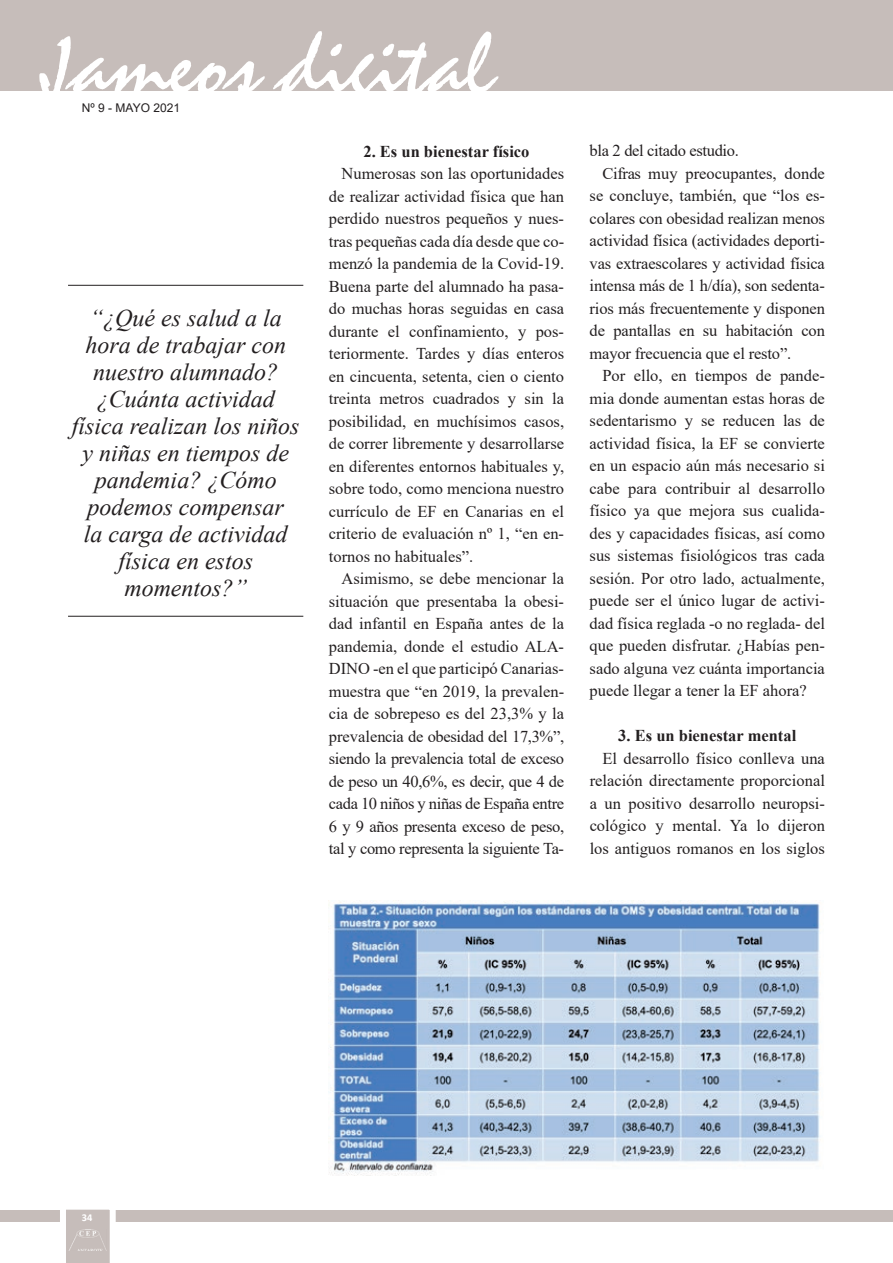
<style>
.page{position:relative;width:893px;height:1263px;background:#fff}
.page>*{position:absolute;margin:0;border:0;box-sizing:border-box;transform-origin:0 0}
.t1{font:90px "Staccato 222 BT";color:#fff}
.t2{font:italic 24px/27px "Times New Roman";color:#231f20;text-align:center}
.t3{font:16.5px/22.5px "Times New Roman";color:#231f20;text-align:justify}
.t4{font:700 16.5px "Times New Roman";color:#231f20}
.t5{font:16.5px "Times New Roman";letter-spacing:-.02em;color:#231f20}
.t6{font:12px "Arial";color:#231f20}
.t7{font:700 10.5px "Calibri";color:#fff}
</style>
<div class="page">
<div style="left:0;top:1209px;width:893px;height:12px;background:#c6bdba"></div>
<svg style="left:60px;top:1209px;width:56px;height:54px"></svg>
<div style="left:0;top:0;width:893px;height:90px;background:#c6bdba"></div>
<img style="left:69px;top:1229px;width:37px;height:22px">
<hr style="left:68px;top:285px;width:235px;height:1px;background:#231f20">
<hr style="left:68px;top:616px;width:235px;height:1px;background:#231f20">
<img style="left:329px;top:901px;width:492px;height:274px">
<h1 class="t1" style="left:39px;top:15px;width:456px">Jameos digital</h1>
<p class="t6" style="left:82px;top:99px;width:100px">Nº 9 - MAYO 2021</p>
<h2 class="t2" style="left:72px;top:304px;width:229px">“¿Qué es salud a la hora de trabajar con nuestro alumnado? ¿Cuánta actividad física realizan los niños y niñas en tiempos de pandemia? ¿Cómo podemos compensar<br>la carga de actividad física en estos momentos?”</h2>
<p class="t4" style="left:363px;top:139px;width:168px">2. Es un bienestar físico</p>
<p class="t3" style="left:329px;top:162px;width:237px;text-indent:13px">Numerosas son las oportunidades de realizar actividad física que han perdido nuestros pequeños y nues&shy;tras pequeñas cada día desde que co&shy;menzó la pandemia de la Covid-19.<br>Buena parte del alumnado ha pasa&shy;do muchas horas seguidas en casa durante el confinamiento, y pos&shy;teriormente. Tardes y días enteros en cincuenta, setenta, cien o ciento treinta metros cuadrados y sin la posibilidad, en muchísimos casos, de correr libremente y desarrollarse en diferentes entornos habituales y, sobre todo, como menciona nuestro currículo de EF en Canarias en el criterio de evaluación nº 1, “en en&shy;tornos no habituales”.</p>
<p class="t3" style="left:329px;top:567px;width:237px;text-indent:13px">Asimismo, se debe mencionar la situación que presentaba la obesi&shy;dad infantil en España antes de la pandemia, donde el estudio ALA-DINO -en el que participó Canarias&shy;muestra que “en 2019, la prevalen&shy;cia de sobrepeso es del 23,3% y la prevalencia de obesidad del 17,3%”, siendo la prevalencia total de exceso de peso un 40,6%, es decir, que 4 de cada 10 niños y niñas de España entre 6 y 9 años presenta exceso de peso, tal y como representa la siguiente Ta-</p>
<p class="t5" style="left:590px;top:139px;width:151px">bla 2 del citado estudio.</p>
<p class="t3" style="left:602px;top:161px;width:224px">Cifras muy preocupantes, donde</p>
<p class="t3" style="left:590px;top:184px;width:237px">se concluye, también, que “los es-</p>
<p class="t3" style="left:590px;top:206px;width:237px">colares con obesidad realizan menos</p>
<p class="t3" style="left:590px;top:229px;width:237px">actividad física (actividades deporti-</p>
<p class="t3" style="left:590px;top:251px;width:237px">vas extraescolares y actividad física</p>
<p class="t3" style="left:590px;top:274px;width:237px">intensa más de 1 h/día), son sedenta-</p>
<p class="t3" style="left:590px;top:296px;width:237px">rios más frecuentemente y disponen</p>
<p class="t3" style="left:590px;top:319px;width:237px">de pantallas en su habitación con</p>
<p class="t3" style="left:590px;top:341px;width:203px">mayor frecuencia que el resto”.</p>
<p class="t3" style="left:602px;top:364px;width:224px">Por ello, en tiempos de pande-</p>
<p class="t3" style="left:590px;top:386px;width:237px">mia donde aumentan estas horas de</p>
<p class="t3" style="left:590px;top:409px;width:237px">sedentarismo y se reducen las de</p>
<p class="t3" style="left:590px;top:431px;width:237px">actividad física, la EF se convierte</p>
<p class="t3" style="left:590px;top:454px;width:237px">en un espacio aún más necesario si</p>
<p class="t3" style="left:590px;top:476px;width:237px">cabe para contribuir al desarrollo</p>
<p class="t3" style="left:590px;top:499px;width:237px">físico ya que mejora sus cualida-</p>
<p class="t3" style="left:590px;top:521px;width:237px">des y capacidades físicas, así como</p>
<p class="t3" style="left:590px;top:544px;width:237px">sus sistemas fisiológicos tras cada</p>
<p class="t3" style="left:590px;top:566px;width:237px">sesión. Por otro lado, actualmente,</p>
<p class="t3" style="left:590px;top:589px;width:237px">puede ser el único lugar de activi-</p>
<p class="t3" style="left:590px;top:611px;width:237px">dad física reglada -o no reglada- del</p>
<p class="t3" style="left:590px;top:634px;width:237px">que pueden disfrutar. ¿Habías pen-</p>
<p class="t3" style="left:590px;top:656px;width:237px">sado alguna vez cuánta importancia</p>
<p class="t3" style="left:590px;top:679px;width:219px">puede llegar a tener la EF ahora?</p>
<p class="t4" style="left:618px;top:724px;width:180px">3. Es un bienestar mental</p>
<p class="t3" style="left:590px;top:746px;width:237px;text-indent:13px">El desarrollo físico conlleva una relación directamente proporcional a un positivo desarrollo neuropsi&shy;cológico y mental. Ya lo dijeron los antiguos romanos en los siglos</p>
<p class="t7" style="left:82px;top:1210px;width:12px">34</p>
</div>
